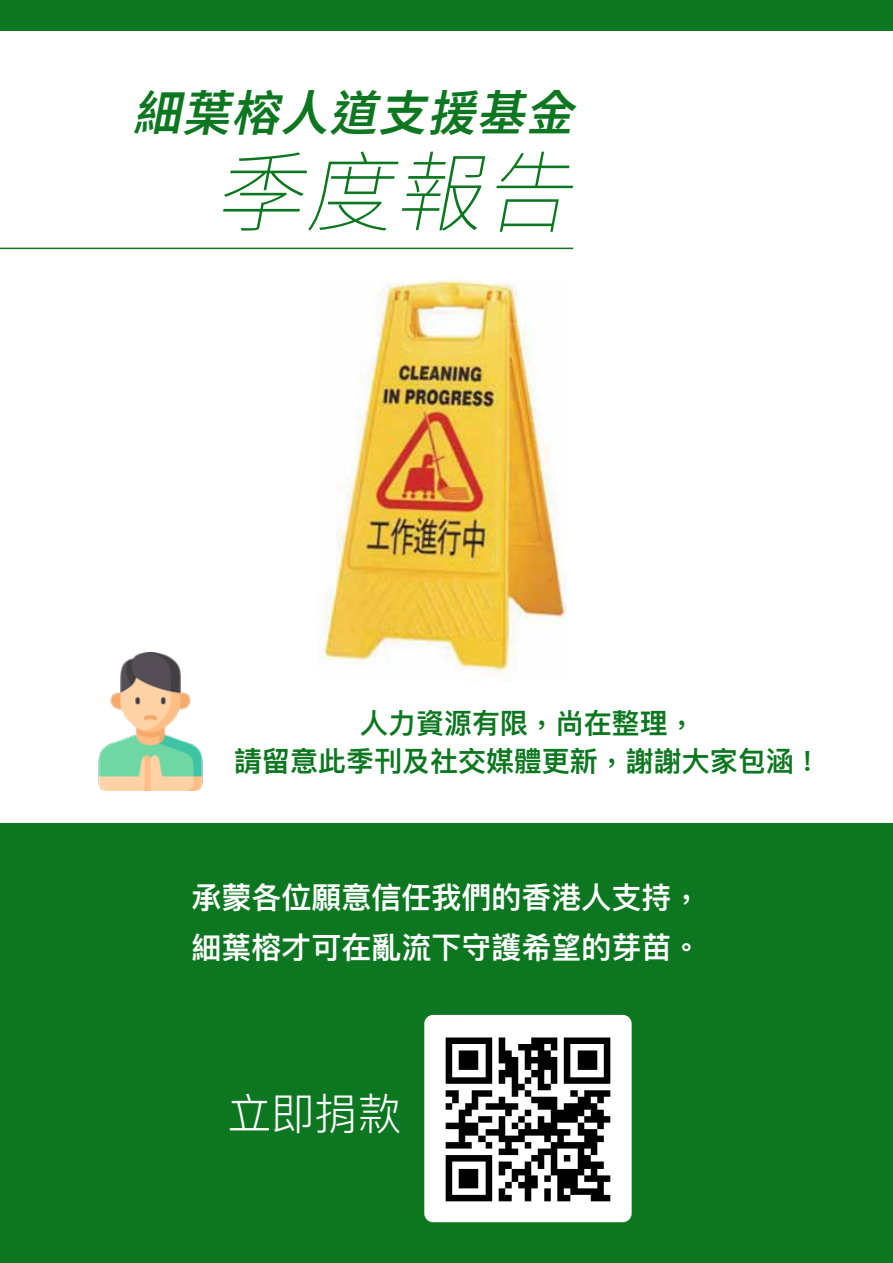
<style>
.page{position:relative;width:893px;height:1263px;background:#fff}
.page>*{position:absolute;margin:0;border:0;box-sizing:border-box;transform-origin:0 0}
.t1{font:italic 200 89.55px "Chiron Hei HKSP";color:#0c7720}
.t2{font:italic 600 49.05px "Chiron Hei HKSP";color:#0c7720}
.t3{font:300 43.35px "Ping Fang TC";color:#fff}
.t4{font:600 30px/49.5px "Ping Fang TC";color:#fff}
.t5{font:600 27.9px/38px "Ping Fang TC";color:#0c7720;text-align:center}
</style>
<div class="page">
<div style="left:0;top:824px;width:893px;height:439px;background:#0c7720"></div>
<div style="left:0;top:0;width:893px;height:30px;background:#0c7720"></div>
<hr style="left:0;top:248px;width:573px;height:1px;background:#0c7720">
<div style="left:424px;top:1015px;width:208px;height:207px;background:#fff;border-radius:9px"></div>
<img style="left:445px;top:1037px;width:166px;height:165px">
<img style="left:318px;top:280px;width:248px;height:402px">
<img style="left:98px;top:652px;width:105px;height:138px">
<h2 class="t2" style="left:135px;top:86px;width:443px">細葉榕人道支援基金</h2>
<h1 class="t1" style="left:219px;top:142px;width:360px">季度報告</h1>
<p class="t5" style="left:234px;top:704px;width:589px">人力資源有限，尚在整理，<br>請留意此季刊及社交媒體更新，謝謝大家包涵！</p>
<p class="t4" style="left:191px;top:872px;width:512px">承蒙各位願意信任我們的香港人支持，細葉榕才可在亂流下守護希望的芽苗。</p>
<h3 class="t3" style="left:228px;top:1088px;width:175px">立即捐款</h3>
</div>
